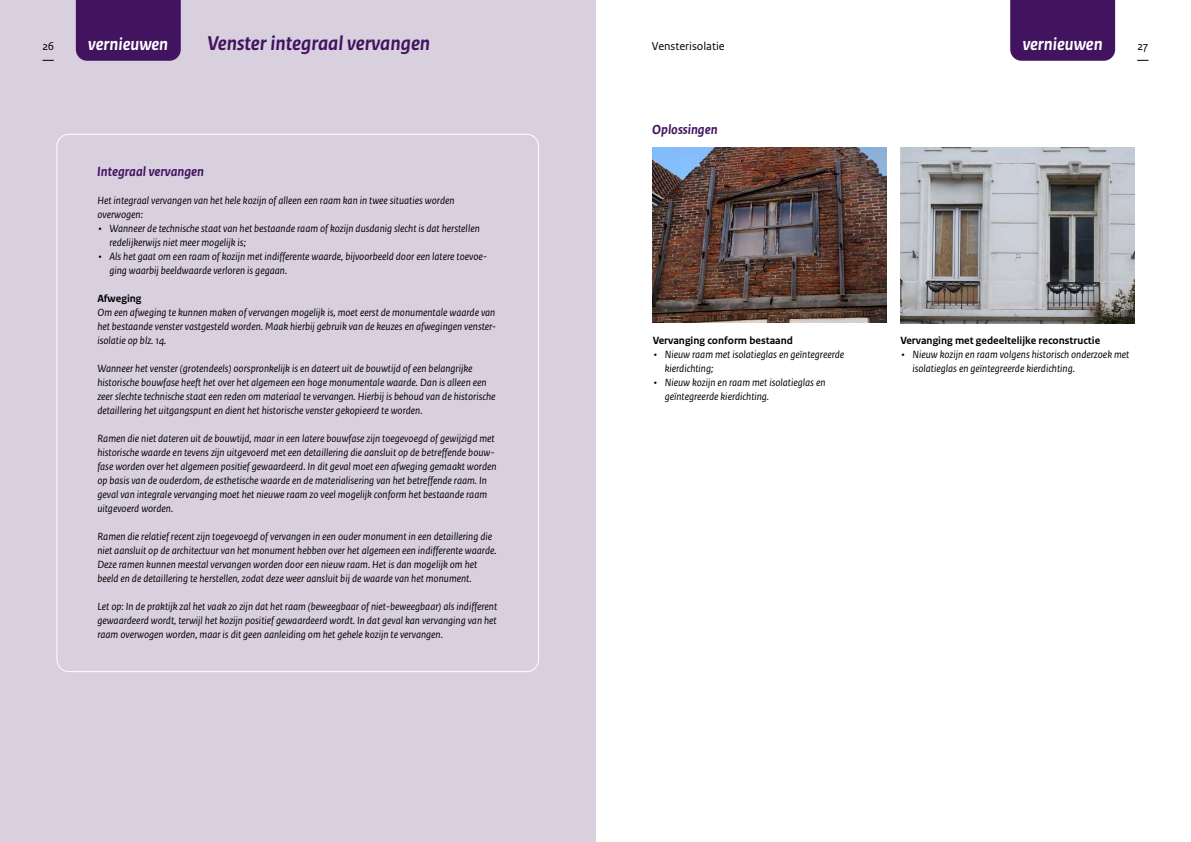
<style>
.page{position:relative;width:1191px;height:842px;background:#fff}
.page>*{position:absolute;margin:0;border:0;box-sizing:border-box;transform-origin:0 0}
.Kop_sans_hele_document{font:italic 700 21px "Rijksoverheid Sans Text";color:#42145f}
.t1{font:italic 700 18.2px "Rijksoverheid Sans Text";color:#fff}
.Kop_cursief_uitvoeringspagina_s{font:italic 700 14px "Rijksoverheid Sans Text TT";color:#42145f}
.t2{font:12px "Rijksoverheid Sans Text";color:#000}
.Plat_cursief_uitvoeringspagina_s{font:italic 11px/14px "Rijksoverheid Sans Text";color:#000}
.t3{font:700 11px "Rijksoverheid Sans Text";color:#000}
</style>
<div class="page">
<div style="left:0;top:0;width:595px;height:842px;background:#d9d0df"></div>
<img style="left:652px;top:148px;width:234px;height:175px">
<img style="left:900px;top:147px;width:234px;height:176px">
<div style="left:1010px;top:0;width:105px;height:61px;background:#42145f"></div>
<div style="left:76px;top:0;width:105px;height:61px;background:#42145f"></div>
<p class="Kop_sans_hele_document" style="left:208px;top:31px;width:224px">Venster integraal vervangen</p>
<p class="t2" style="left:652px;top:39px;width:74px">Vensterisolatie</p>
<p class="t2" style="left:1137px;top:39px;width:13px">27</p>
<p class="t2" style="left:42px;top:39px;width:13px">26</p>
<p class="t1" style="left:88px;top:34px;width:81px">vernieuwen</p>
<h2 class="t1" style="left:1022px;top:34px;width:81px">vernieuwen</h2>
<h2 class="Kop_cursief_uitvoeringspagina_s" style="left:97px;top:164px;width:109px">Integraal vervangen</h2>
<p class="Plat_cursief_uitvoeringspagina_s" style="left:97px;top:194px;width:359px">Het integraal vervangen van het hele kozijn of alleen een raam kan in twee situaties worden overwogen:</p>
<p class="Plat_cursief_uitvoeringspagina_s" style="left:109px;top:222px;width:372px;text-indent:-11px">• Wanneer de technische staat van het bestaande raam of kozijn dusdanig slecht is dat herstellen redelijkerwijs niet meer mogelijk is;</p>
<p class="Plat_cursief_uitvoeringspagina_s" style="left:109px;top:250px;width:379px;text-indent:-11px">• Als het gaat om een raam of kozijn met indifferente waarde, bijvoorbeeld door een latere toevoe&shy;ging waarbij beeldwaarde verloren is gegaan.</p>
<h3 class="t3" style="left:97px;top:292px;width:46px">Afweging</h3>
<p class="Plat_cursief_uitvoeringspagina_s" style="left:97px;top:306px;width:400px;text-align:justify">Om een afweging te kunnen maken of vervangen mogelijk is, moet eerst de monumentale waarde van het bestaande venster vastgesteld worden. Maak hierbij gebruik van de keuzes en afwegingen venster&shy;isolatie op blz. 14.</p>
<p class="Plat_cursief_uitvoeringspagina_s" style="left:97px;top:362px;width:400px">Wanneer het venster (grotendeels) oorspronkelijk is en dateert uit de bouwtijd of een belangrijke historische bouwfase heeft het over het algemeen een hoge monumentale waarde. Dan is alleen een zeer slechte technische staat een reden om materiaal te vervangen. Hierbij is behoud van de historische detaillering het uitgangspunt en dient het historische venster gekopieerd te worden.</p>
<p class="Plat_cursief_uitvoeringspagina_s" style="left:97px;top:432px;width:401px">Ramen die niet dateren uit de bouwtijd, maar in een latere bouwfase zijn toegevoegd of gewijzigd met historische waarde en tevens zijn uitgevoerd met een detaillering die aansluit op de betreffende bouw&shy;fase worden over het algemeen positief gewaardeerd. In dit geval moet een afweging gemaakt worden op basis van de ouderdom, de esthetische waarde en de materialisering van het betreffende raam. In geval van integrale vervanging moet het nieuwe raam zo veel mogelijk conform het bestaande raam uitgevoerd worden.</p>
<p class="Plat_cursief_uitvoeringspagina_s" style="left:97px;top:530px;width:401px">Ramen die relatief recent zijn toegevoegd of vervangen in een ouder monument in een detaillering die niet aansluit op de architectuur van het monument hebben over het algemeen een indifferente waarde.<br>Deze ramen kunnen meestal vervangen worden door een nieuw raam. Het is dan mogelijk om het beeld en de detaillering te herstellen, zodat deze weer aansluit bij de waarde van het monument.</p>
<p class="Plat_cursief_uitvoeringspagina_s" style="left:97px;top:600px;width:401px;text-align:justify">Let op: In de praktijk zal het vaak zo zijn dat het raam (beweegbaar of niet-beweegbaar) als indifferent gewaardeerd wordt, terwijl het kozijn positief gewaardeerd wordt. In dat geval kan vervanging van het raam overwogen worden, maar is dit geen aanleiding om het gehele kozijn te vervangen.</p>
<h2 class="Kop_cursief_uitvoeringspagina_s" style="left:652px;top:122px;width:67px">Oplossingen</h2>
<h3 class="t3" style="left:652px;top:334px;width:142px">Vervanging conform bestaand</h3>
<p class="Plat_cursief_uitvoeringspagina_s" style="left:664px;top:348px;width:181px;text-indent:-11px">• Nieuw raam met isolatieglas en geïntegreerde kierdichting;</p>
<p class="Plat_cursief_uitvoeringspagina_s" style="left:664px;top:376px;width:162px;text-indent:-11px">• Nieuw kozijn en raam met isolatieglas en geïntegreerde kierdichting.</p>
<h3 class="t3" style="left:900px;top:334px;width:201px">Vervanging met gedeeltelijke reconstructie</h3>
<p class="Plat_cursief_uitvoeringspagina_s" style="left:912px;top:348px;width:218px;text-indent:-11px">• Nieuw kozijn en raam volgens historisch onderzoek met isolatieglas en geïntegreerde kierdichting.</p>
</div>
